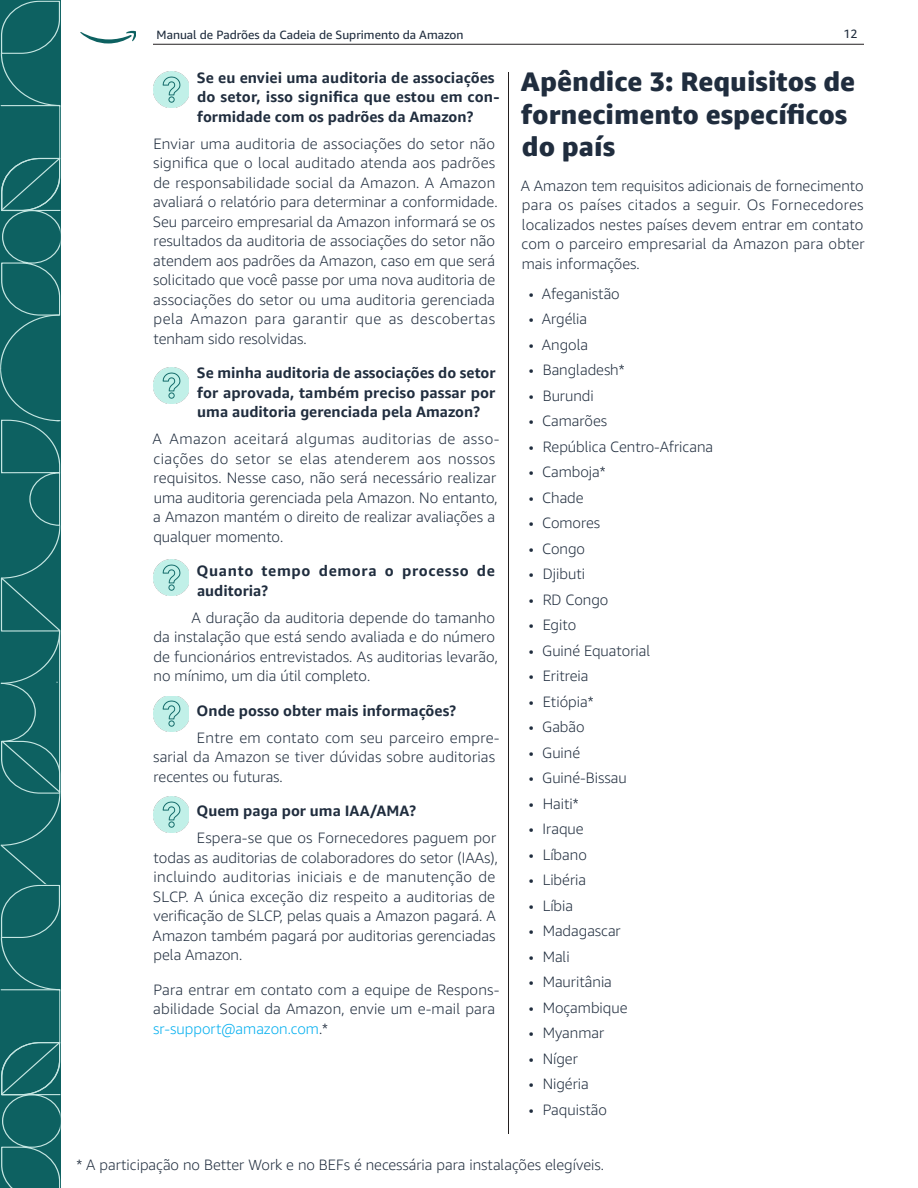
<style>
.page{position:relative;width:918px;height:1188px;background:#fff}
.page>*{position:absolute;margin:0;border:0;box-sizing:border-box;transform-origin:0 0}
.Main-Page-Title_-sm-toc{font:800 27px/32.4px "Amazon Ember Display";color:#202d3e}
.Body_Text-smaller_SCS{font:300 15px/19.5px "Amazon Ember";color:#202d3e}
.Body_Text-smaller_SCS-bold_no_toc{font:700 15px/19.5px "Amazon Ember";color:#202d3e}
.Body_Text-smaller_SCS-bold_no_toc-2{font:700 15px/19.5px "Amazon Ember";letter-spacing:.04em;color:#202d3e}
.t1{font:12px "Amazon Ember";color:#202d3e}
.s1{color:#00aeef}
</style>
<div class="page">
<div style="left:0;top:794px;width:60px;height:50px;background:#0d6161"></div>
<svg style="left:0;top:0;width:60px;height:794px;background:#176868"></svg>
<svg style="left:0;top:844px;width:60px;height:344px;background:#156766"></svg>
<svg style="left:80px;top:31px;width:56px;height:12px"></svg>
<hr style="left:153px;top:44px;width:711px;height:1px;background:#231f20">
<hr style="left:508px;top:72px;width:1px;height:1062px;background:#231f20">
<img style="left:153px;top:560px;width:36px;height:36px">
<img style="left:153px;top:696px;width:36px;height:36px">
<img style="left:153px;top:796px;width:36px;height:36px">
<img style="left:153px;top:368px;width:36px;height:36px">
<img style="left:153px;top:72px;width:36px;height:36px">
<p class="t1" style="left:157px;top:28px;width:309px">Manual de Padrões da Cadeia de Suprimento da Amazon</p>
<p class="t1" style="left:843px;top:26px;width:16px">12</p>
<p class="Body_Text-smaller_SCS-bold_no_toc" style="left:197px;top:68px;width:304px">Se eu enviei uma auditoria de associações do setor, isso significa que estou em con&shy;formidade com os padrões da Amazon?</p>
<p class="Body_Text-smaller_SCS" style="left:153px;top:134px;width:346px">Enviar uma auditoria de associações do setor não significa que o local auditado atenda aos padrões de responsabilidade social da Amazon. A Amazon avaliará o relatório para determinar a conformidade.<br>Seu parceiro empresarial da Amazon informará se os resultados da auditoria de associações do setor não atendem aos padrões da Amazon, caso em que será solicitado que você passe por uma nova auditoria de associações do setor ou uma auditoria gerenciada pela Amazon para garantir que as descobertas tenham sido resolvidas.</p>
<p class="Body_Text-smaller_SCS-bold_no_toc" style="left:197px;top:363px;width:300px;text-align:justify">Se minha auditoria de associações do setor for aprovada, também preciso passar por uma auditoria gerenciada pela Amazon?</p>
<p class="Body_Text-smaller_SCS" style="left:153px;top:429px;width:348px">A Amazon aceitará algumas auditorias de asso&shy;ciações do setor se elas atenderem aos nossos requisitos. Nesse caso, não será necessário realizar uma auditoria gerenciada pela Amazon. No entanto, a Amazon mantém o direito de realizar avaliações a qualquer momento.</p>
<p class="Body_Text-smaller_SCS-bold_no_toc-2" style="left:197px;top:561px;width:300px">Quanto tempo demora o processo de auditoria?</p>
<p class="Body_Text-smaller_SCS" style="left:153px;top:608px;width:346px;text-indent:38px">A duração da auditoria depende do tamanho da instalação que está sendo avaliada e do número de funcionários entrevistados. As auditorias levarão, no mínimo, um dia útil completo.</p>
<p class="Body_Text-smaller_SCS-bold_no_toc" style="left:197px;top:701px;width:261px">Onde posso obter mais informações?</p>
<p class="Body_Text-smaller_SCS" style="left:153px;top:728px;width:348px;text-indent:44px">Entre em contato com seu parceiro empre&shy;sarial da Amazon se tiver dúvidas sobre auditorias recentes ou futuras.</p>
<p class="Body_Text-smaller_SCS-bold_no_toc" style="left:197px;top:801px;width:221px">Quem paga por uma IAA/AMA?</p>
<p class="Body_Text-smaller_SCS" style="left:153px;top:828px;width:347px;text-indent:44px">Espera-se que os Fornecedores paguem por todas as auditorias de colaboradores do setor (IAAs), incluindo auditorias iniciais e de manutenção de SLCP. A única exceção diz respeito a auditorias de verificação de SLCP, pelas quais a Amazon pagará. A Amazon também pagará por auditorias gerenciadas pela Amazon.</p>
<p class="Body_Text-smaller_SCS" style="left:153px;top:980px;width:348px">Para entrar em contato com a equipe de Respons&shy;abilidade Social da Amazon, envie um e-mail para <span class="s1">sr-support@amazon.com</span>.*</p>
<p class="Main-Page-Title_-sm-toc" style="left:521px;top:66px;width:336px">Apêndice 3: Requisitos de fornecimento específicos do país</p>
<p class="Body_Text-smaller_SCS" style="left:521px;top:176px;width:345px;text-align:justify">A Amazon tem requisitos adicionais de fornecimento para os países citados a seguir. Os Fornecedores localizados nestes países devem entrar em contato com o parceiro empresarial da Amazon para obter mais informações.</p>
<p class="Body_Text-smaller_SCS" style="left:529px;top:284px;width:92px">• Afeganistão</p>
<p class="Body_Text-smaller_SCS" style="left:529px;top:309px;width:60px">• Argélia</p>
<p class="Body_Text-smaller_SCS" style="left:529px;top:335px;width:61px">• Angola</p>
<p class="Body_Text-smaller_SCS" style="left:529px;top:360px;width:97px">• Bangladesh*</p>
<p class="Body_Text-smaller_SCS" style="left:529px;top:386px;width:66px">• Burundi</p>
<p class="Body_Text-smaller_SCS" style="left:529px;top:411px;width:80px">• Camarões</p>
<p class="Body_Text-smaller_SCS" style="left:529px;top:437px;width:186px">• República Centro-Africana</p>
<p class="Body_Text-smaller_SCS" style="left:529px;top:462px;width:78px">• Camboja*</p>
<p class="Body_Text-smaller_SCS" style="left:529px;top:488px;width:56px">• Chade</p>
<p class="Body_Text-smaller_SCS" style="left:529px;top:513px;width:73px">• Comores</p>
<p class="Body_Text-smaller_SCS" style="left:529px;top:539px;width:58px">• Congo</p>
<p class="Body_Text-smaller_SCS" style="left:529px;top:564px;width:58px">• Djibuti</p>
<p class="Body_Text-smaller_SCS" style="left:529px;top:590px;width:81px">• RD Congo</p>
<p class="Body_Text-smaller_SCS" style="left:529px;top:615px;width:49px">• Egito</p>
<p class="Body_Text-smaller_SCS" style="left:529px;top:641px;width:123px">• Guiné Equatorial</p>
<p class="Body_Text-smaller_SCS" style="left:529px;top:666px;width:61px">• Eritreia</p>
<p class="Body_Text-smaller_SCS" style="left:529px;top:692px;width:66px">• Etiópia*</p>
<p class="Body_Text-smaller_SCS" style="left:529px;top:717px;width:57px">• Gabão</p>
<p class="Body_Text-smaller_SCS" style="left:529px;top:743px;width:53px">• Guiné</p>
<p class="Body_Text-smaller_SCS" style="left:529px;top:768px;width:99px">• Guiné-Bissau</p>
<p class="Body_Text-smaller_SCS" style="left:529px;top:794px;width:51px">• Haiti*</p>
<p class="Body_Text-smaller_SCS" style="left:529px;top:819px;width:56px">• Iraque</p>
<p class="Body_Text-smaller_SCS" style="left:529px;top:845px;width:59px">• Líbano</p>
<p class="Body_Text-smaller_SCS" style="left:529px;top:870px;width:59px">• Libéria</p>
<p class="Body_Text-smaller_SCS" style="left:529px;top:896px;width:46px">• Líbia</p>
<p class="Body_Text-smaller_SCS" style="left:529px;top:921px;width:93px">• Madagascar</p>
<p class="Body_Text-smaller_SCS" style="left:529px;top:947px;width:42px">• Mali</p>
<p class="Body_Text-smaller_SCS" style="left:529px;top:972px;width:85px">• Mauritânia</p>
<p class="Body_Text-smaller_SCS" style="left:529px;top:998px;width:100px">• Moçambique</p>
<p class="Body_Text-smaller_SCS" style="left:529px;top:1023px;width:77px">• Myanmar</p>
<p class="Body_Text-smaller_SCS" style="left:529px;top:1049px;width:50px">• Níger</p>
<p class="Body_Text-smaller_SCS" style="left:529px;top:1074px;width:61px">• Nigéria</p>
<p class="Body_Text-smaller_SCS" style="left:529px;top:1100px;width:80px">• Paquistão</p>
<p class="Body_Text-smaller_SCS" style="left:76px;top:1155px;width:529px">* A participação no Better Work e no BEFs é necessária para instalações elegíveis.</p>
</div>
